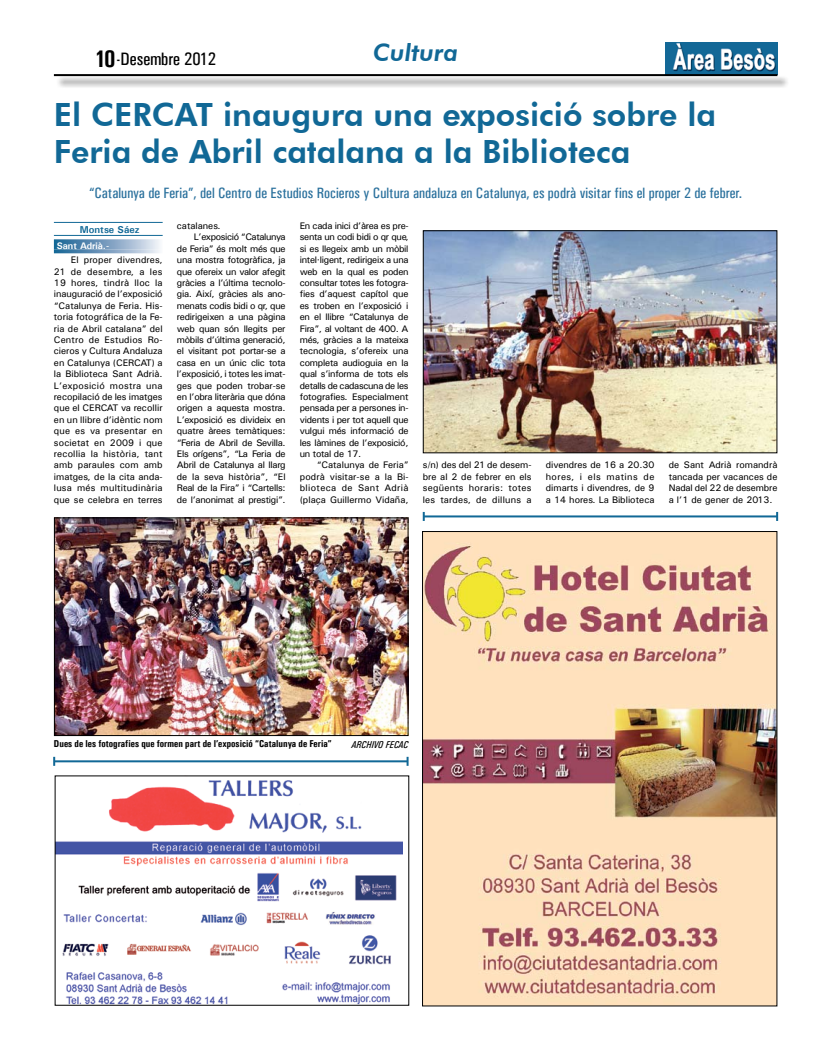
<style>
.page{position:relative;width:820px;height:1049px;background:#fff}
.page>*{position:absolute;margin:0;border:0;box-sizing:border-box;transform-origin:0 0}
.t1{font:800 32px/37px "Futura BT";color:#116896}
.t2{font:italic 800 24px "Futura BT";color:#116896}
.t3{font:18px "Univers Condensed";color:#000}
.t4{font:15px "Univers Condensed";color:#2b719d}
.t5{font:700 10px "Univers Condensed";color:#000}
.t6{font:italic 10px "Univers Condensed";color:#000}
.t7{font:700 10px "Univers";color:#116896}
.t8{font:9.5px/11.4px "Univers";letter-spacing:-.03em;color:#000;text-align:justify}
.t9{font:9.5px "Univers";color:#000}
.t10{font:9.5px "Univers";letter-spacing:-.01em;color:#000}
.t11{font:700 9.5px "Univers";color:#fff}
.s1{font-weight:700;font-size:24px}
</style>
<div class="page">
<img style="left:665px;top:43px;width:112px;height:31px">
<div style="left:55px;top:76px;width:738px;height:17px;background:#000;opacity:.75"></div>
<hr style="left:54px;top:74px;width:723px;height:2px;background:#000">
<hr style="left:54px;top:222px;width:109px;height:1px;background:#116896">
<hr style="left:54px;top:235px;width:109px;height:1px;background:#116896">
<svg style="left:54px;top:239px;width:106px;height:10px"></svg>
<svg style="left:54px;top:249px;width:106px;height:4px"></svg>
<img style="left:424px;top:232px;width:351px;height:219px">
<div style="left:422px;top:230px;width:355px;height:223px;border:1px solid #000"></div>
<hr style="left:423px;top:515px;width:353px;height:2px;background:#116896">
<svg style="left:422px;top:512px;width:2px;height:9px"></svg>
<img style="left:57px;top:780px;width:345px;height:224px">
<img style="left:56px;top:519px;width:350px;height:215px">
<div style="left:54px;top:517px;width:354px;height:219px;border:1px solid #000"></div>
<img style="left:424px;top:533px;width:351px;height:471px">
<hr style="left:54px;top:760px;width:353px;height:2px;background:#116896">
<svg style="left:53px;top:757px;width:2px;height:9px"></svg>
<svg style="left:406px;top:757px;width:2px;height:9px"></svg>
<h3 class="t3" style="left:94px;top:48px;width:123px"><span class="s1">10</span>-Desembre 2012</h3>
<h2 class="t2" style="left:373px;top:38px;width:86px">Cultura</h2>
<h1 class="t1" style="left:54px;top:96px;width:663px">El CERCAT inaugura una exposició sobre la<br>Feria de Abril catalana a la Biblioteca</h1>
<h3 class="t4" style="left:89px;top:184px;width:654px">“Catalunya de Feria”, del Centro de Estudios Rocieros y Cultura andaluza en Catalunya, es podrà visitar fins el proper 2 de febrer.</h3>
<p class="t7" style="left:80px;top:223px;width:61px">Montse Sáez</p>
<p class="t11" style="left:57px;top:240px;width:54px">Sant Adrià.-</p>
<p class="t8" style="left:54px;top:254px;width:110px;text-indent:17px">El proper divendres, 21 de desembre, a les 19 hores, tindrà lloc la inauguració de l’exposició “Catalunya de Feria. His&shy;toria fotográfica de la Fe&shy;ria de Abril catalana” del Centro de Estudios Ro&shy;cieros y Cultura Andaluza en Catalunya (CERCAT) a la Biblioteca Sant Adrià.<br>L’exposició mostra una recopilació de les imatges que el CERCAT va recollir en un llibre d’idèntic nom que es va presentar en societat en 2009 i que recollia la història, tant amb paraules com amb imatges, de la cita anda&shy;lusa més multitudinària que se celebra en terres</p>
<p class="t9" style="left:177px;top:220px;width:45px">catalanes.</p>
<p class="t8" style="left:194px;top:231px;width:93px">L’exposició “Catalunya</p>
<p class="t8" style="left:177px;top:243px;width:110px">de Feria” és molt més que</p>
<p class="t8" style="left:177px;top:254px;width:110px">una mostra fotogràfica, ja</p>
<p class="t8" style="left:177px;top:265px;width:110px">que ofereix un valor afegit</p>
<p class="t8" style="left:177px;top:277px;width:110px">gràcies a l’última tecnolo-</p>
<p class="t8" style="left:177px;top:288px;width:110px">gia. Així, gràcies als ano-</p>
<p class="t8" style="left:177px;top:300px;width:110px">menats codis bidi o qr, que</p>
<p class="t8" style="left:177px;top:311px;width:110px">redirigeixen a una pàgina</p>
<p class="t8" style="left:177px;top:322px;width:110px">web quan són llegits per</p>
<p class="t8" style="left:177px;top:334px;width:110px">mòbils d’última generació,</p>
<p class="t8" style="left:177px;top:345px;width:110px">el visitant pot portar-se a</p>
<p class="t8" style="left:177px;top:357px;width:110px">casa en un únic clic tota</p>
<p class="t8" style="left:177px;top:368px;width:110px">l’exposició, i totes les imat-</p>
<p class="t10" style="left:177px;top:379px;width:110px">ges que poden trobar-se</p>
<p class="t8" style="left:177px;top:391px;width:110px">en l’obra literària que dóna</p>
<p class="t8" style="left:177px;top:402px;width:110px">origen a aquesta mostra.</p>
<p class="t8" style="left:177px;top:414px;width:110px">L’exposició es divideix en</p>
<p class="t8" style="left:177px;top:425px;width:110px">quatre àrees temàtiques:</p>
<p class="t8" style="left:177px;top:436px;width:110px">“Feria de Abril de Sevilla.</p>
<p class="t8" style="left:177px;top:448px;width:110px">Els orígens”, “La Feria de</p>
<p class="t8" style="left:177px;top:459px;width:110px">Abril de Catalunya al llarg</p>
<p class="t9" style="left:177px;top:471px;width:110px">de la seva història”, “El</p>
<p class="t8" style="left:177px;top:482px;width:110px">Real de la Fira” i “Cartells:</p>
<p class="t8" style="left:177px;top:493px;width:110px">de l’anonimat al prestigi”.</p>
<p class="t8" style="left:300px;top:220px;width:110px">En cada inici d’àrea es pre&shy;senta un codi bidi o qr que, si es llegeix amb un mòbil intel·ligent, redirigeix a una web en la qual es poden consultar totes les fotogra&shy;fies d’aquest capítol que es troben en l’exposició i en el llibre “Catalunya de Fira”, al voltant de 400. A més, gràcies a la mateixa tecnologia, s’ofereix una completa audioguia en la qual s’informa de tots els detalls de cadascuna de les fotografies. Especialment pensada per a persones in&shy;vidents i per tot aquell que vulgui més informació de les làmines de l’exposició, un total de 17.</p>
<p class="t8" style="left:300px;top:459px;width:110px;text-indent:17px">“Catalunya de Feria” podrà visitar-se a la Bi&shy;blioteca de Sant Adrià (plaça Guillermo Vidaña,</p>
<p class="t8" style="left:422px;top:459px;width:110px">s/n) des del 21 de desem&shy;bre al 2 de febrer en els següents horaris: totes les tardes, de dilluns a</p>
<p class="t8" style="left:545px;top:459px;width:110px">divendres de 16 a 20.30 hores, i els matins de dimarts i divendres, de 9 a 14 hores. La Biblioteca</p>
<p class="t8" style="left:668px;top:459px;width:110px">de Sant Adrià romandrà tancada per vacances de Nadal del 22 de desembre a l’1 de gener de 2013.</p>
<p class="t5" style="left:54px;top:738px;width:279px">Dues de les fotografies que formen part de l’exposició “Catalunya de Feria”</p>
<p class="t6" style="left:351px;top:739px;width:59px">ARCHIVO FECAC</p>
</div>
